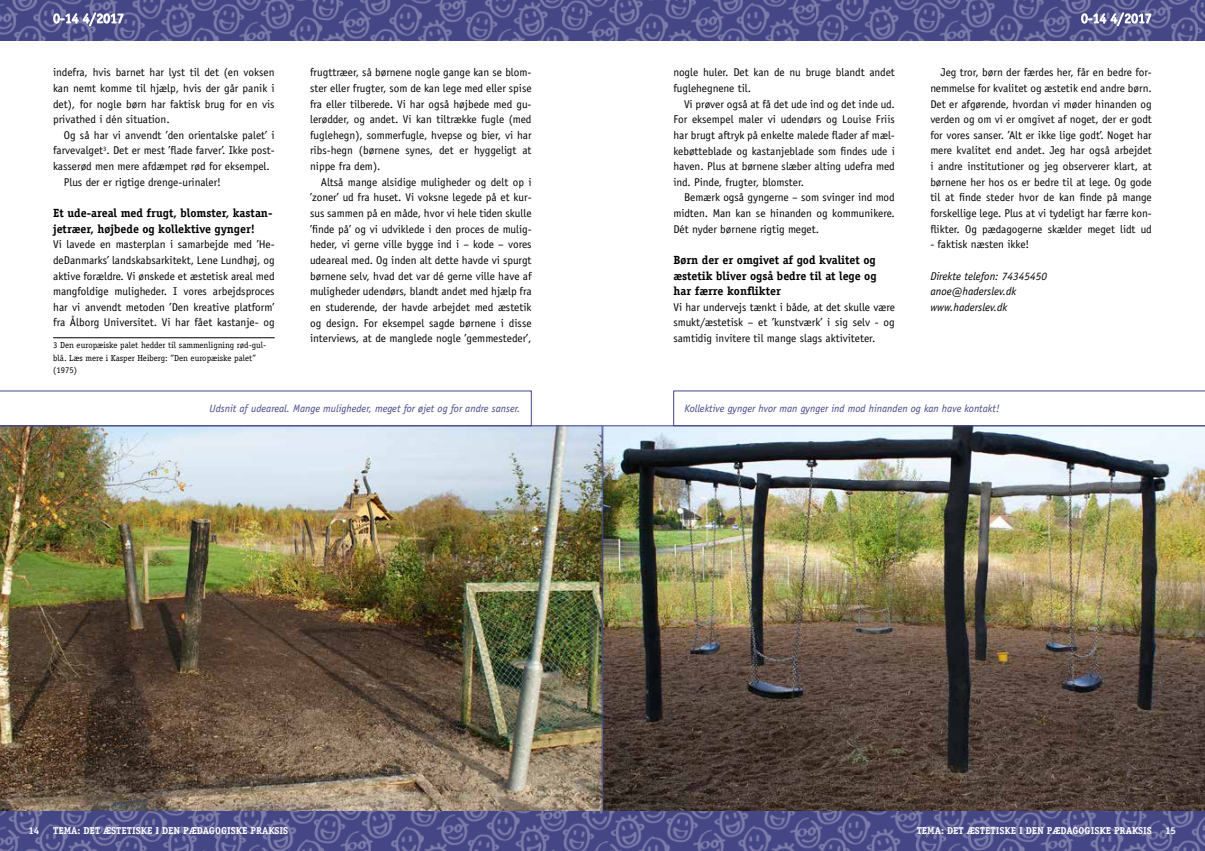
<style>
.page{position:relative;width:1205px;height:851px;background:#fff}
.page>*{position:absolute;margin:0;border:0;box-sizing:border-box;transform-origin:0 0}
.t1{font:700 11.88px/15.6px "Officina Serif";color:#000}
.t2{font:11.25px/15.6px "Officina Sans";color:#000;text-align:justify}
.t3{font:italic 11.25px/15.6px "Officina Sans";color:#000}
.t4{font:italic 10.62px "Officina Sans";color:#454686}
.t5{font:700 10px "Officina Serif";color:#fff}
.t6{font:8.75px/12.5px "Officina Serif";color:#000}
</style>
<div class="page">
<img style="left:0;top:0;width:1205px;height:40px">
<svg style="left:1081px;top:12px;width:70px;height:15px"></svg>
<svg style="left:53px;top:12px;width:70px;height:15px"></svg>
<img style="left:602px;top:425px;width:603px;height:386px">
<img style="left:0;top:425px;width:602px;height:386px">
<img style="left:0;top:811px;width:1205px;height:39px">
<hr style="left:53px;top:337px;width:222px;height:1px;background:#000">
<svg style="left:0;top:390px;width:531px;height:36px"></svg>
<svg style="left:673px;top:390px;width:532px;height:36px"></svg>
<p class="t2" style="left:53px;top:65px;width:223px">indefra, hvis barnet har lyst til det (en voksen kan nemt komme til hjælp, hvis der går panik i det), for nogle børn har faktisk brug for en vis privathed i dén situation.</p>
<p class="t2" style="left:64px;top:127px;width:212px">Og så har vi anvendt ’den orientalske palet’ i</p>
<p class="t2" style="left:53px;top:143px;width:223px">farvevalget<sup>3</sup>. Det er mest ’flade farver’. Ikke post-</p>
<p class="t2" style="left:53px;top:158px;width:218px">kasserød men mere afdæmpet rød for eksempel.</p>
<p class="t2" style="left:64px;top:174px;width:159px">Plus der er rigtige drenge-urinaler!</p>
<p class="t1" style="left:53px;top:205px;width:221px">Et ude-areal med frugt, blomster, kastan&shy;jetræer, højbede og kollektive gynger!</p>
<p class="t2" style="left:53px;top:237px;width:223px">Vi lavede en masterplan i samarbejde med ’He&shy;deDanmarks’ landskabsarkitekt, Lene Lundhøj, og aktive forældre. Vi ønskede et æstetisk areal med mangfoldige muligheder. I vores arbejdsproces har vi anvendt metoden ’Den kreative platform’ fra Ålborg Universitet. Vi har fået kastanje- og</p>
<p class="t6" style="left:53px;top:339px;width:215px">3 Den europæiske palet hedder til sammenligning rød-gul&shy;blå. Læs mere i Kasper Heiberg: ”Den europæiske palet” (1975)</p>
<p class="t2" style="left:310px;top:65px;width:223px">frugttræer, så børnene nogle gange kan se blom&shy;ster eller frugter, som de kan lege med eller spise fra eller tilberede. Vi har også højbede med gu&shy;lerødder, og andet. Vi kan tiltrække fugle (med fuglehegn), sommerfugle, hvepse og bier, vi har ribs-hegn (børnene synes, det er hyggeligt at nippe fra dem).</p>
<p class="t2" style="left:310px;top:174px;width:223px;text-indent:11px">Altså mange alsidige muligheder og delt op i ’zoner’ ud fra huset. Vi voksne legede på et kur&shy;sus sammen på en måde, hvor vi hele tiden skulle ’finde på’ og vi udviklede i den proces de mulig&shy;heder, vi gerne ville bygge ind i – kode – vores udeareal med. Og inden alt dette havde vi spurgt børnene selv, hvad det var dé gerne ville have af muligheder udendørs, blandt andet med hjælp fra en studerende, der havde arbejdet med æstetik og design. For eksempel sagde børnene i disse interviews, at de manglede nogle ’gemmesteder’,</p>
<p class="t2" style="left:673px;top:65px;width:223px">nogle huler. Det kan de nu bruge blandt andet fuglehegnene til.</p>
<p class="t2" style="left:673px;top:96px;width:223px;text-indent:11px">Vi prøver også at få det ude ind og det inde ud.<br>For eksempel maler vi udendørs og Louise Friis har brugt aftryk på enkelte malede flader af mæl&shy;kebøtteblade og kastanjeblade som findes ude i haven. Plus at børnene slæber alting udefra med ind. Pinde, frugter, blomster.</p>
<p class="t2" style="left:673px;top:190px;width:223px;text-indent:11px">Bemærk også gyngerne – som svinger ind mod midten. Man kan se hinanden og kommunikere.<br>Dét nyder børnene rigtig meget.</p>
<p class="t1" style="left:673px;top:252px;width:205px;text-align:justify">Børn der er omgivet af god kvalitet og æstetik bliver også bedre til at lege og har færre konflikter</p>
<p class="t2" style="left:673px;top:299px;width:223px">Vi har undervejs tænkt i både, at det skulle være smukt/æstetisk – et ’kunstværk’ i sig selv - og samtidig invitere til mange slags aktiviteter.</p>
<p class="t2" style="left:930px;top:65px;width:223px;text-indent:11px">Jeg tror, børn der færdes her, får en bedre for&shy;nemmelse for kvalitet og æstetik end andre børn.<br>Det er afgørende, hvordan vi møder hinanden og verden og om vi er omgivet af noget, der er godt for vores sanser. ’Alt er ikke lige godt’. Noget har mere kvalitet end andet. Jeg har også arbejdet i andre institutioner og jeg observerer klart, at børnene her hos os er bedre til at lege. Og gode til at finde steder hvor de kan finde på mange forskellige lege. Plus at vi tydeligt har færre kon&shy;flikter. Og pædagogerne skælder meget lidt ud</p>
<p class="t2" style="left:930px;top:237px;width:100px">- faktisk næsten ikke!</p>
<p class="t3" style="left:930px;top:268px;width:118px">Direkte telefon: 74345450 anoe@haderslev.dk www.haderslev.dk</p>
<p class="t4" style="left:210px;top:402px;width:312px">Udsnit af udeareal. Mange muligheder, meget for øjet og for andre sanser.</p>
<p class="t4" style="left:684px;top:402px;width:316px">Kollektive gynger hvor man gynger ind mod hinanden og kan have kontakt!</p>
<p class="t5" style="left:28px;top:824px;width:13px">14</p>
<p class="t5" style="left:917px;top:824px;width:237px">TEMA: DET ÆSTETISKE I DEN PÆDAGOGISKE PRAKSIS</p>
<p class="t5" style="left:1165px;top:824px;width:13px">15</p>
<p class="t5" style="left:53px;top:824px;width:237px">TEMA: DET ÆSTETISKE I DEN PÆDAGOGISKE PRAKSIS</p>
</div>
